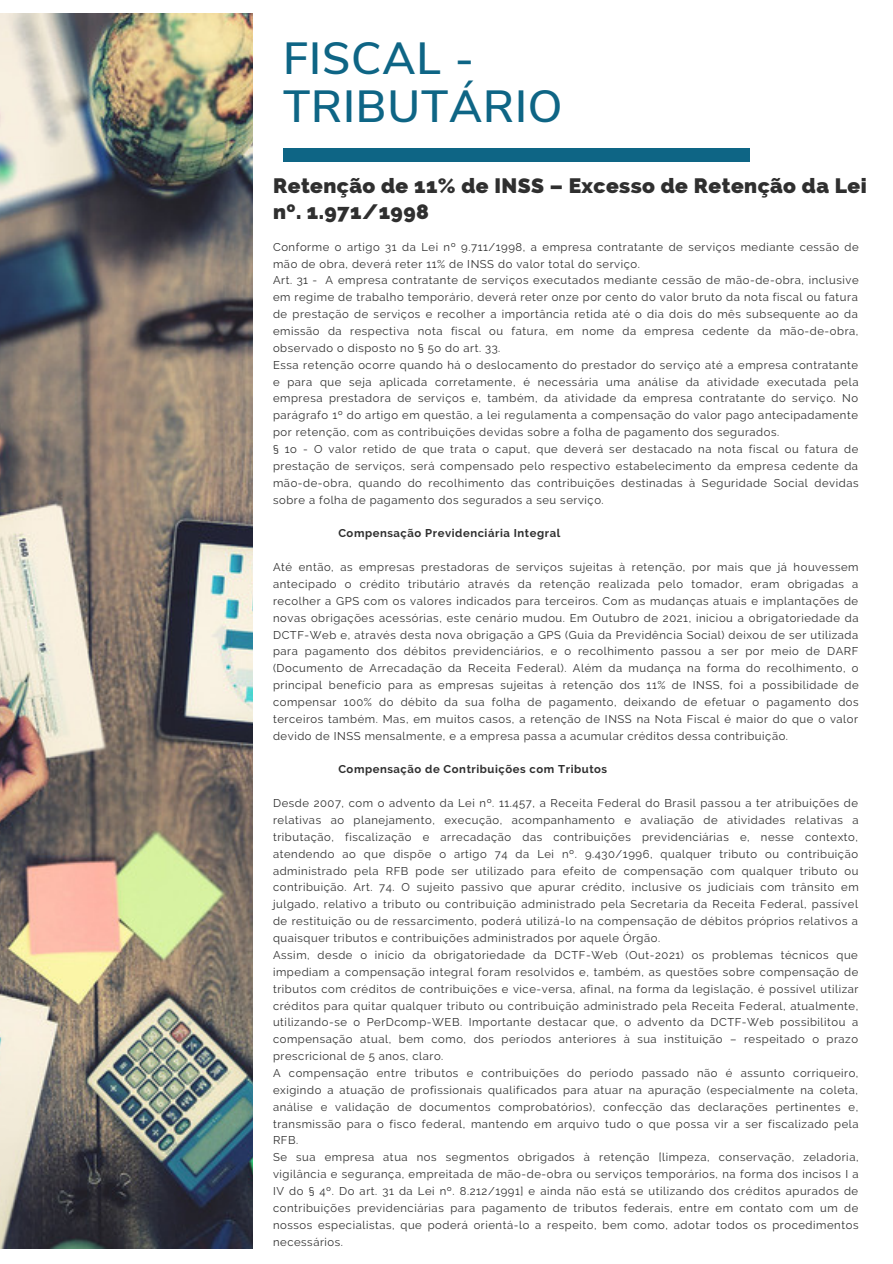
<style>
.page{position:relative;width:893px;height:1264px;background:#fff}
.page>*{position:absolute;margin:0;border:0;box-sizing:border-box;transform-origin:0 0}
.t1{font:600 45px/48.3px "Nunito Sans";letter-spacing:.02em;color:#0e6585}
.t2{font:800 21px/25.8px "Raleway";letter-spacing:.02em;color:#2f2f2f}
.t3{font:11.25px/16.8px "Raleway";letter-spacing:.05em;color:#2f2f2f}
.t4{font:700 11.25px "Raleway";letter-spacing:.05em;color:#2f2f2f}
</style>
<div class="page">
<img style="left:0;top:14px;width:252px;height:1234px">
<div style="left:283px;top:149px;width:466px;height:12px;background:#0e6585"></div>
<h1 class="t1" style="left:283px;top:35px;width:281px">FISCAL -<br>TRIBUTÁRIO</h1>
<h2 class="t2" style="left:273px;top:173px;width:595px">Retenção de 11% de INSS – Excesso de Retenção da Lei nº. 1.971/1998</h2>
<p class="t3" style="left:273px;top:238px;width:587px">Conforme o artigo 31 da Lei nº 9.711/1998, a empresa contratante de serviços mediante cessão de mão de obra, deverá reter 11% de INSS do valor total do serviço.<br>Art. 31 - A empresa contratante de serviços executados mediante cessão de mão-de-obra, inclusive em regime de trabalho temporário, deverá reter onze por cento do valor bruto da nota fiscal ou fatura de prestação de serviços e recolher a importância retida até o dia dois do mês subsequente ao da emissão da respectiva nota fiscal ou fatura, em nome da empresa cedente da mão-de-obra, observado o disposto no § 5o do art. 33.<br>Essa retenção ocorre quando há o deslocamento do prestador do serviço até a empresa contratante e para que seja aplicada corretamente, é necessária uma análise da atividade executada pela empresa prestadora de serviços e, também, da atividade da empresa contratante do serviço. No parágrafo 1º do artigo em questão, a lei regulamenta a compensação do valor pago antecipadamente por retenção, com as contribuições devidas sobre a folha de pagamento dos segurados.<br>§ 1o - O valor retido de que trata o caput, que deverá ser destacado na nota fiscal ou fatura de prestação de serviços, será compensado pelo respectivo estabelecimento da empresa cedente da mão-de-obra, quando do recolhimento das contribuições destinadas à Seguridade Social devidas sobre a folha de pagamento dos segurados a seu serviço.</p>
<p class="t4" style="left:338px;top:527px;width:223px">Compensação Previdenciária Integral</p>
<p class="t3" style="left:273px;top:558px;width:587px;text-align:justify">Até então, as empresas prestadoras de serviços sujeitas à retenção, por mais que já houvessem antecipado o crédito tributário através da retenção realizada pelo tomador, eram obrigadas a recolher a GPS com os valores indicados para terceiros. Com as mudanças atuais e implantações de novas obrigações acessórias, este cenário mudou. Em Outubro de 2021, iniciou a obrigatoriedade da DCTF-Web e, através desta nova obrigação a GPS (Guia da Previdência Social) deixou de ser utilizada para pagamento dos débitos previdenciários, e o recolhimento passou a ser por meio de DARF (Documento de Arrecadação da Receita Federal). Além da mudança na forma do recolhimento, o principal benefício para as empresas sujeitas à retenção dos 11% de INSS, foi a possibilidade de compensar 100% do débito da sua folha de pagamento, deixando de efetuar o pagamento dos terceiros também. Mas, em muitos casos, a retenção de INSS na Nota Fiscal é maior do que o valor devido de INSS mensalmente, e a empresa passa a acumular créditos dessa contribuição.</p>
<p class="t4" style="left:338px;top:762px;width:270px">Compensação de Contribuições com Tributos</p>
<p class="t3" style="left:273px;top:794px;width:587px">Desde 2007, com o advento da Lei nº. 11.457, a Receita Federal do Brasil passou a ter atribuições de relativas ao planejamento, execução, acompanhamento e avaliação de atividades relativas a tributação, fiscalização e arrecadação das contribuições previdenciárias e, nesse contexto, atendendo ao que dispõe o artigo 74 da Lei nº. 9.430/1996, qualquer tributo ou contribuição administrado pela RFB pode ser utilizado para efeito de compensação com qualquer tributo ou contribuição. Art. 74. O sujeito passivo que apurar crédito, inclusive os judiciais com trânsito em julgado, relativo a tributo ou contribuição administrado pela Secretaria da Receita Federal, passível de restituição ou de ressarcimento, poderá utilizá-lo na compensação de débitos próprios relativos a quaisquer tributos e contribuições administrados por aquele Órgão.<br>Assim, desde o início da obrigatoriedade da DCTF-Web (Out-2021) os problemas técnicos que impediam a compensação integral foram resolvidos e, também, as questões sobre compensação de tributos com créditos de contribuições e vice-versa, afinal, na forma da legislação, é possível utilizar créditos para quitar qualquer tributo ou contribuição administrado pela Receita Federal, atualmente, utilizando-se o PerDcomp-WEB. Importante destacar que, o advento da DCTF-Web possibilitou a compensação atual, bem como, dos períodos anteriores à sua instituição – respeitado o prazo prescricional de 5 anos, claro.<br>A compensação entre tributos e contribuições do período passado não é assunto corriqueiro, exigindo a atuação de profissionais qualificados para atuar na apuração (especialmente na coleta, análise e validação de documentos comprobatórios), confecção das declarações pertinentes e, transmissão para o fisco federal, mantendo em arquivo tudo o que possa vir a ser fiscalizado pela RFB.<br>Se sua empresa atua nos segmentos obrigados à retenção [limpeza, conservação, zeladoria, vigilância e segurança, empreitada de mão-de-obra ou serviços temporários, na forma dos incisos I a IV do § 4º. Do art. 31 da Lei nº. 8.212/1991] e ainda não está se utilizando dos créditos apurados de contribuições previdenciárias para pagamento de tributos federais, entre em contato com um de nossos especialistas, que poderá orientá-lo a respeito, bem como, adotar todos os procedimentos necessários.</p>
</div>
